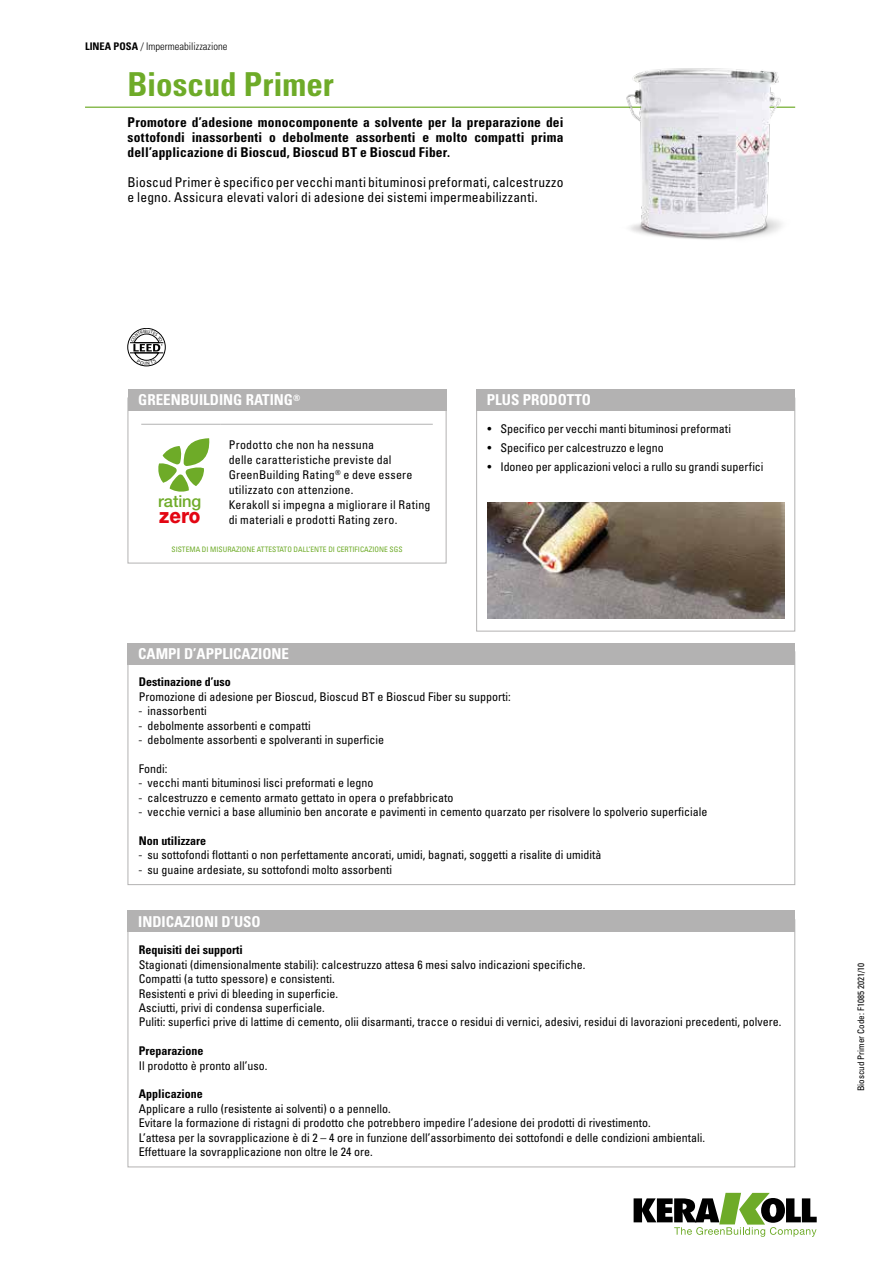
<style>
.page{position:relative;width:893px;height:1263px;background:#fff}
.page>*{position:absolute;margin:0;border:0;box-sizing:border-box;transform-origin:0 0}
.t1{font:700 condensed 33px "Univers LT Std";color:#6eab28}
.t2{font:800 21px "Helvetica Neue LT Std";color:#e30613;scale:.9 1}
.t3{font:500 16.5px "Helvetica Neue LT Std";letter-spacing:-.01em;color:#6eab28}
.t4{font:700 condensed 15px "Univers LT Std";color:#fff}
.t5{font:700 condensed 13.5px/15px "Univers LT Std";letter-spacing:.01em;color:#000;text-align:justify}
.t6{font:condensed 13.5px/15px "Univers LT Std";letter-spacing:.015em;color:#000}
.t7{font:condensed 12px/14.4px "Univers LT Std";color:#000}
.t8{font:condensed 12px/15px "Univers LT Std";letter-spacing:.02em;color:#000}
.t9{font:700 condensed 12px "Univers LT Std";color:#000}
.t10{font:300 condensed 10.5px "Univers LT Std";color:#000}
.t11{font:condensed 9px "Univers LT Std";color:#000}
.t12{font:condensed 7.5px "Univers LT Std";color:#6eab28}
.s1{font-weight:700}
.s2{font-weight:300;font-stretch:normal}
</style>
<div class="page">
<svg style="left:634px;top:1193px;width:183px;height:44px"></svg>
<hr style="left:85px;top:107px;width:710px;height:1px;background:#6eab28">
<div style="left:476px;top:398px;width:319px;height:233px;border:1px solid #b3b2b2"></div>
<div style="left:476px;top:389px;width:319px;height:21px;background:#b3b2b2"></div>
<div style="left:128px;top:643px;width:667px;height:21px;background:#b3b2b2"></div>
<img style="left:487px;top:503px;width:298px;height:116px">
<img style="left:597px;top:68px;width:199px;height:172px">
<div style="left:128px;top:328px;width:37px;height:38px;border:1px solid #000;border-radius:50%"></div>
<hr style="left:130px;top:353px;width:33px;height:1px;background:#000">
<hr style="left:130px;top:342px;width:33px;height:1px;background:#000">
<div style="left:128px;top:911px;width:667px;height:21px;background:#b3b2b2"></div>
<div style="left:128px;top:398px;width:318px;height:165px;border:1px solid #b3b2b2"></div>
<div style="left:128px;top:389px;width:318px;height:21px;background:#b3b2b2"></div>
<hr style="left:141px;top:424px;width:79px;height:1px;background:#b3b2b2">
<hr style="left:220px;top:424px;width:213px;height:1px;background:#b3b2b2">
<svg style="left:158px;top:438px;width:52px;height:54px"></svg>
<svg style="left:131px;top:329px;width:32px;height:36px"></svg>
<p class="t10" style="left:85px;top:40px;width:144px"><span class="s1">LINEA POSA</span> / Impermeabilizzazione</p>
<h1 class="t1" style="left:128px;top:64px;width:208px">Bioscud Primer</h1>
<p class="t5" style="left:128px;top:114px;width:437px">Promotore d’adesione monocomponente a solvente per la preparazione dei sottofondi inassorbenti o debolmente assorbenti e molto compatti prima dell’applicazione di Bioscud, Bioscud BT e Bioscud Fiber.</p>
<p class="t6" style="left:128px;top:174px;width:437px">Bioscud Primer è specifico per vecchi manti bituminosi preformati, calcestruzzo e legno. Assicura elevati valori di adesione dei sistemi impermeabilizzanti.</p>
<p class="t4" style="left:138px;top:391px;width:164px">GREENBUILDING RATING<sup>®</sup></p>
<h3 class="t3" style="left:158px;top:491px;width:45px">rating</h3>
<h2 class="t2" style="left:159px;top:503px;width:47px">zero</h2>
<p class="t8" style="left:229px;top:437px;width:203px">Prodotto che non ha nessuna<br>delle caratteristiche previste dal GreenBuilding Rating<sup>®</sup> e deve essere utilizzato con attenzione.<br>Kerakoll si impegna a migliorare il Rating di materiali e prodotti Rating zero.</p>
<p class="t12" style="left:172px;top:545px;width:233px">SISTEMA DI MISURAZIONE ATTESTATO DALL’ENTE DI CERTIFICAZIONE SGS</p>
<p class="t4" style="left:138px;top:644px;width:152px">CAMPI D’APPLICAZIONE</p>
<p class="t4" style="left:487px;top:391px;width:106px">PLUS PRODOTTO</p>
<p class="t7" style="left:488px;top:421px;width:245px">• Specifico per vecchi manti bituminosi preformati</p>
<p class="t7" style="left:488px;top:440px;width:178px">• Specifico per calcestruzzo e legno</p>
<p class="t7" style="left:488px;top:460px;width:277px">• Idoneo per applicazioni veloci a rullo su grandi superfici</p>
<p class="t9" style="left:139px;top:675px;width:93px">Destinazione d’uso</p>
<p class="t7" style="left:139px;top:689px;width:373px">Promozione di adesione per Bioscud, Bioscud BT e Bioscud Fiber su supporti:</p>
<p class="t7" style="left:139px;top:703px;width:69px"><span class="s2">-</span> inassorbenti</p>
<p class="t7" style="left:139px;top:718px;width:173px"><span class="s2">-</span> debolmente assorbenti e compatti</p>
<p class="t7" style="left:139px;top:732px;width:247px"><span class="s2">-</span> debolmente assorbenti e spolveranti in superficie</p>
<p class="t7" style="left:139px;top:761px;width:30px">Fondi:</p>
<p class="t7" style="left:139px;top:775px;width:236px"><span class="s2">-</span> vecchi manti bituminosi lisci preformati e legno</p>
<p class="t7" style="left:139px;top:790px;width:316px"><span class="s2">-</span> calcestruzzo e cemento armato gettato in opera o prefabbricato</p>
<p class="t7" style="left:139px;top:804px;width:570px"><span class="s2">-</span> vecchie vernici a base alluminio ben ancorate e pavimenti in cemento quarzato per risolvere lo spolverio superficiale</p>
<p class="t9" style="left:139px;top:833px;width:69px">Non utilizzare</p>
<p class="t7" style="left:139px;top:847px;width:464px"><span class="s2">-</span> su sottofondi flottanti o non perfettamente ancorati, umidi, bagnati, soggetti a risalite di umidità</p>
<p class="t7" style="left:139px;top:862px;width:255px"><span class="s2">-</span> su guaine ardesiate, su sottofondi molto assorbenti</p>
<p class="t4" style="left:138px;top:912px;width:124px">INDICAZIONI D’USO</p>
<p class="t9" style="left:139px;top:943px;width:106px">Requisiti dei supporti</p>
<p class="t7" style="left:139px;top:957px;width:644px">Stagionati (dimensionalmente stabili): calcestruzzo attesa 6 mesi salvo indicazioni specifiche.<br>Compatti (a tutto spessore) e consistenti.<br>Resistenti e privi di bleeding in superficie.<br>Asciutti, privi di condensa superficiale.<br>Puliti: superfici prive di lattime di cemento, olii disarmanti, tracce o residui di vernici, adesivi, residui di lavorazioni precedenti, polvere.</p>
<p class="t9" style="left:139px;top:1043px;width:66px">Preparazione</p>
<p class="t7" style="left:139px;top:1058px;width:130px">Il prodotto è pronto all’uso.</p>
<p class="t9" style="left:139px;top:1087px;width:66px">Applicazione</p>
<p class="t7" style="left:139px;top:1101px;width:568px">Applicare a rullo (resistente ai solventi) o a pennello.<br>Evitare la formazione di ristagni di prodotto che potrebbero impedire l’adesione dei prodotti di rivestimento.<br>L’attesa per la sovrapplicazione è di 2 – 4 ore in funzione dell’assorbimento dei sottofondi e delle condizioni ambientali.<br>Effettuare la sovrapplicazione non oltre le 24 ore.</p>
<p class="t11" style="left:855px;top:1091px;width:130px;rotate:-90deg">Bioscud Primer Code: F1085 2021/10</p>
</div>
